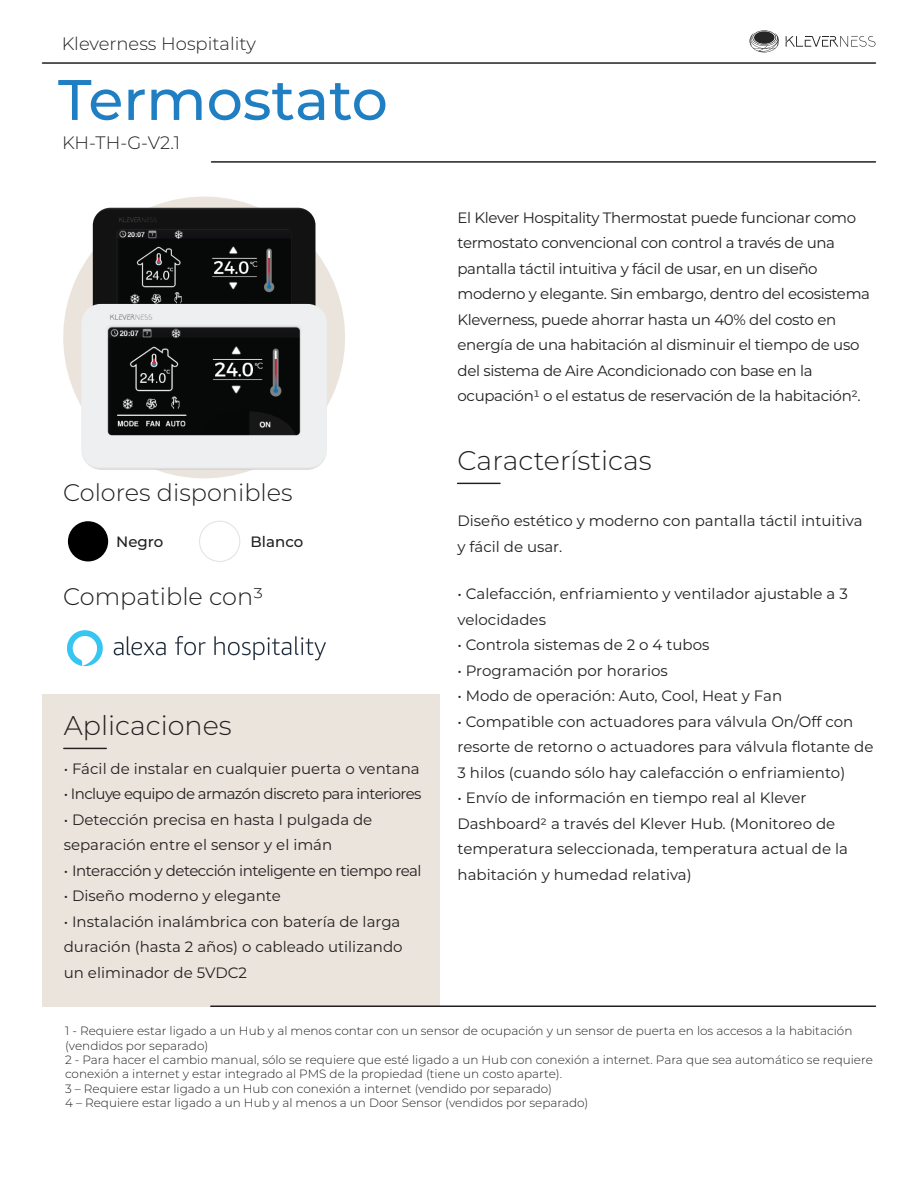
<style>
.page{position:relative;width:918px;height:1188px;background:#fff}
.page>*{position:absolute;margin:0;border:0;box-sizing:border-box;transform-origin:0 0}
.t1{font:500 57px "Montserrat";color:#207ec2}
.t2{font:300 27px "Montserrat";color:#231f20}
.t3{font:300 24px "Montserrat";color:#231f20}
.t4{font:300 18px "Montserrat";color:#231f20}
.t5{font:15px/25.5px "Montserrat";color:#231f20}
.t6{font:15px/25.5px "Montserrat";letter-spacing:-.02em;color:#231f20}
.t7{font:15px "Montserrat";letter-spacing:-.04em;color:#231f20}
.t8{font:15px "Montserrat";letter-spacing:-.035em;color:#231f20}
.t9{font:500 15px "Montserrat";color:#231f20}
.t10{font:300 12px/14.4px "Montserrat";color:#231f20}
.t11{font:300 9px "Montserrat";color:#231f20}
</style>
<div class="page">
<img style="left:68px;top:630px;width:257px;height:37px">
<div style="left:43px;top:694px;width:397px;height:312px;background:#eae4dc"></div>
<hr style="left:43px;top:62px;width:832px;height:2px;background:#231f20">
<svg style="left:750px;top:30px;width:29px;height:22px"></svg>
<div style="left:754px;top:31px;width:21px;height:13px;background:#262626;border-radius:50%"></div>
<svg style="left:786px;top:36px;width:89px;height:11px"></svg>
<hr style="left:212px;top:161px;width:663px;height:2px;background:#231f20">
<hr style="left:211px;top:1006px;width:664px;height:1px;background:#231f20">
<svg style="left:63px;top:196px;width:282px;height:283px"></svg>
<hr style="left:458px;top:483px;width:42px;height:1px;background:#231f20">
<hr style="left:64px;top:748px;width:42px;height:1px;background:#231f20">
<div style="left:199px;top:521px;width:41px;height:41px;border:1px solid #e5e5e4;border-radius:50%"></div>
<div style="left:68px;top:521px;width:40px;height:40px;background:#000;border-radius:50%"></div>
<img style="left:93px;top:208px;width:223px;height:96px">
<img style="left:81px;top:304px;width:246px;height:166px">
<p class="t4" style="left:62px;top:31px;width:196px">Kleverness Hospitality</p>
<h1 class="t1" style="left:58px;top:60px;width:331px">Termostato</h1>
<p class="t4" style="left:62px;top:130px;width:120px">KH-TH-G-V2.1</p>
<h3 class="t3" style="left:63px;top:476px;width:231px">Colores disponibles</h3>
<p class="t9" style="left:116px;top:531px;width:49px">Negro</p>
<p class="t9" style="left:251px;top:531px;width:54px">Blanco</p>
<h3 class="t3" style="left:63px;top:580px;width:202px">Compatible con3</h3>
<h2 class="t2" style="left:64px;top:707px;width:170px">Aplicaciones</h2>
<p class="t5" style="left:64px;top:755px;width:358px">• Fácil de instalar en cualquier puerta o ventana</p>
<p class="t7" style="left:64px;top:784px;width:359px">• Incluye equipo de armazón discreto para interiores</p>
<p class="t5" style="left:64px;top:806px;width:310px">• Detección precisa en hasta l pulgada de separación entre el sensor y el imán</p>
<p class="t8" style="left:64px;top:860px;width:359px">• Interacción y detección inteligente en tiempo real</p>
<p class="t5" style="left:64px;top:883px;width:219px">• Diseño moderno y elegante</p>
<p class="t5" style="left:64px;top:908px;width:340px">• Instalación inalámbrica con batería de larga duración (hasta 2 años) o cableado utilizando un eliminador de 5VDC2</p>
<p class="t6" style="left:458px;top:204px;width:414px">El Klever Hospitality Thermostat puede funcionar como termostato convencional con control a través de una pantalla táctil intuitiva y fácil de usar, en un diseño moderno y elegante. Sin embargo, dentro del ecosistema Kleverness, puede ahorrar hasta un 40% del costo en energía de una habitación al disminuir el tiempo de uso del sistema de Aire Acondicionado con base en la ocupación1 o el estatus de reservación de la habitación2.</p>
<p class="t11" style="left:618px;top:290px;width:5px">1</p>
<h2 class="t2" style="left:458px;top:442px;width:196px">Características</h2>
<p class="t5" style="left:458px;top:508px;width:407px">Diseño estético y moderno con pantalla táctil intuitiva y fácil de usar.</p>
<p class="t5" style="left:458px;top:580px;width:392px">• Calefacción, enfriamiento y ventilador ajustable a 3 velocidades</p>
<p class="t5" style="left:458px;top:631px;width:253px">• Controla sistemas de 2 o 4 tubos</p>
<p class="t5" style="left:458px;top:657px;width:212px">• Programación por horarios</p>
<p class="t5" style="left:458px;top:682px;width:326px">• Modo de operación: Auto, Cool, Heat y Fan</p>
<p class="t5" style="left:458px;top:708px;width:417px">• Compatible con actuadores para válvula On/Off con resorte de retorno o actuadores para válvula flotante de<br>3 hilos (cuando sólo hay calefacción o enfriamiento)</p>
<p class="t5" style="left:458px;top:784px;width:392px">• Envío de información en tiempo real al Klever Dashboard2 a través del Klever Hub. (Monitoreo de temperatura seleccionada, temperatura actual de la habitación y humedad relativa)</p>
<p class="t10" style="left:65px;top:1023px;width:809px">1 - Requiere estar ligado a un Hub y al menos contar con un sensor de ocupación y un sensor de puerta en los accesos a la habitación (vendidos por separado)<br>2 - Para hacer el cambio manual, sólo se requiere que esté ligado a un Hub con conexión a internet. Para que sea automático se requiere conexión a internet y estar integrado al PMS de la propiedad (tiene un costo aparte).<br>3 – Requiere estar ligado a un Hub con conexión a internet (vendido por separado)<br>4 – Requiere estar ligado a un Hub y al menos a un Door Sensor (vendidos por separado)</p>
</div>
